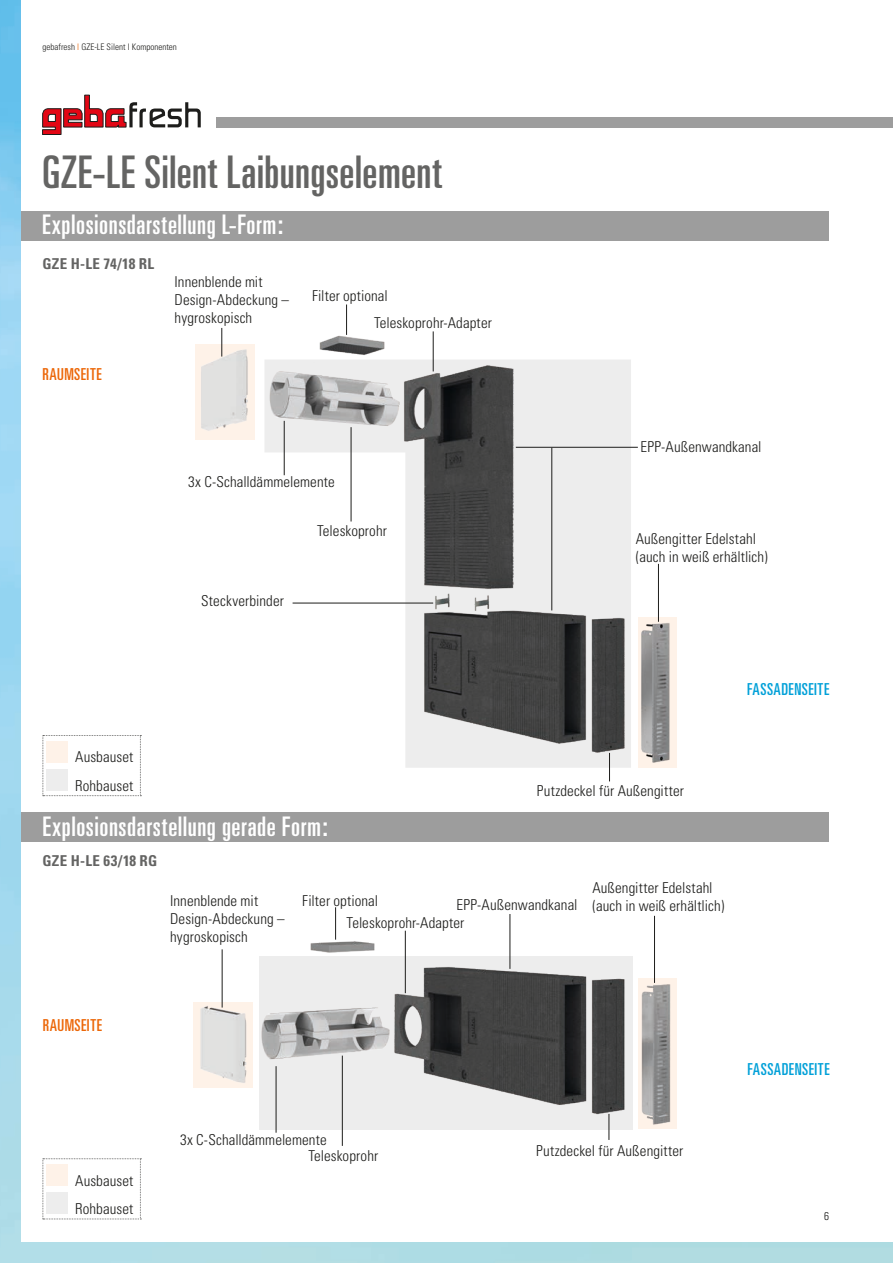
<style>
.page{position:relative;width:893px;height:1263px;background:#fff}
.page>*{position:absolute;margin:0;border:0;box-sizing:border-box;transform-origin:0 0}
.t1{font:ultra-condensed 45px "Univers";letter-spacing:.005em;color:#646463}
.t2{font:ultra-condensed 27px "Univers";letter-spacing:.02em;color:#fff}
.t3{font:ultra-condensed 16.5px "Univers";letter-spacing:.03em;color:#00a0d8}
.t4{font:ultra-condensed 16.5px "Univers";letter-spacing:.03em;color:#ec6708}
.t5{font:300 condensed 15px/18px "Univers";letter-spacing:.005em;color:#1d1d1b}
.t6{font:700 condensed 15px "Univers";letter-spacing:.02em;color:#646463}
.t7{font:300 condensed 11.25px "Univers";color:#1d1d1b}
.t8{font:300 condensed 9px "Univers";color:#1d1d1b}
.s1{color:#ec6708}
</style>
<div class="page">
<img style="left:0;top:0;width:893px;height:1263px">
<div style="left:21px;top:0;width:872px;height:1242px;background:#fff"></div>
<svg style="left:42px;top:95px;width:159px;height:40px"></svg>
<div style="left:217px;top:117px;width:676px;height:11px;background:#9d9d9d"></div>
<div style="left:21px;top:211px;width:808px;height:30px;background:#9d9d9d"></div>
<div style="left:21px;top:812px;width:808px;height:30px;background:#9d9d9d"></div>
<img style="left:141px;top:907px;width:536px;height:253px">
<svg style="left:609px;top:1114px;width:1px;height:26px"></svg>
<hr style="left:654px;top:916px;width:1px;height:67px;background:#1d1d1b">
<hr style="left:276px;top:1066px;width:1px;height:67px;background:#1d1d1b">
<hr style="left:335px;top:907px;width:1px;height:33px;background:#1d1d1b">
<hr style="left:342px;top:1055px;width:1px;height:91px;background:#1d1d1b">
<hr style="left:405px;top:931px;width:1px;height:62px;background:#1d1d1b">
<hr style="left:222px;top:949px;width:1px;height:58px;background:#1d1d1b">
<hr style="left:510px;top:914px;width:1px;height:55px;background:#1d1d1b">
<svg style="left:43px;top:1158px;width:98px;height:61px"></svg>
<div style="left:47px;top:1164px;width:21px;height:22px;background:#fef2e8"></div>
<div style="left:47px;top:1193px;width:21px;height:21px;background:#ededed"></div>
<img style="left:307px;top:930px;width:76px;height:30px">
<img style="left:43px;top:305px;width:634px;height:492px">
<svg style="left:609px;top:753px;width:1px;height:28px"></svg>
<hr style="left:658px;top:564px;width:1px;height:58px;background:#1d1d1b">
<hr style="left:284px;top:421px;width:1px;height:54px;background:#1d1d1b">
<hr style="left:346px;top:304px;width:1px;height:31px;background:#1d1d1b">
<hr style="left:351px;top:427px;width:1px;height:94px;background:#1d1d1b">
<hr style="left:433px;top:331px;width:1px;height:40px;background:#1d1d1b">
<svg style="left:221px;top:328px;width:1px;height:29px"></svg>
<hr style="left:516px;top:447px;width:122px;height:1px;background:#1d1d1b">
<hr style="left:551px;top:448px;width:1px;height:162px;background:#1d1d1b">
<hr style="left:293px;top:603px;width:140px;height:1px;background:#1d1d1b">
<svg style="left:43px;top:735px;width:98px;height:61px"></svg>
<div style="left:47px;top:741px;width:21px;height:21px;background:#fef2e8"></div>
<div style="left:47px;top:769px;width:21px;height:22px;background:#ededed"></div>
<img style="left:312px;top:325px;width:80px;height:38px">
<p class="t8" style="left:43px;top:41px;width:136px">gebafresh <span class="s1">I</span> GZE-LE Silent I Komponenten</p>
<h1 class="t1" style="left:42px;top:146px;width:401px">GZE-LE Silent Laibungselement</h1>
<h2 class="t2" style="left:42px;top:209px;width:242px">Explosionsdarstellung L-Form:</h2>
<p class="t6" style="left:43px;top:255px;width:113px">GZE H-LE 74/18 RL</p>
<p class="t4" style="left:43px;top:365px;width:61px">RAUMSEITE</p>
<p class="t5" style="left:175px;top:273px;width:116px">Innenblende mit<br>Design-Abdeckung – hygroskopisch</p>
<p class="t5" style="left:374px;top:282px;width:119px;line-height:27.2px;text-indent:-62px">Filter optional<br>Teleskoprohr-Adapter</p>
<p class="t5" style="left:188px;top:473px;width:148px">3x C-Schalldämmelemente</p>
<p class="t5" style="left:201px;top:592px;width:84px">Steckverbinder</p>
<p class="t5" style="left:317px;top:521px;width:71px">Teleskoprohr</p>
<p class="t5" style="left:75px;top:743px;width:60px;line-height:28.2px">Ausbauset<br>Rohbauset</p>
<h2 class="t2" style="left:43px;top:810px;width:287px">Explosionsdarstellung gerade Form:</h2>
<p class="t6" style="left:43px;top:852px;width:116px">GZE H-LE 63/18 RG</p>
<p class="t5" style="left:640px;top:438px;width:123px">EPP-Außenwandkanal</p>
<p class="t5" style="left:636px;top:530px;width:134px">Außengitter Edelstahl (auch in weiß erhältlich)</p>
<p class="t5" style="left:537px;top:782px;width:149px">Putzdeckel für Außengitter</p>
<p class="t3" style="left:747px;top:680px;width:83px">FASSADENSEITE</p>
<p class="t4" style="left:43px;top:1015px;width:61px">RAUMSEITE</p>
<p class="t5" style="left:75px;top:1166px;width:60px;line-height:28.2px">Ausbauset<br>Rohbauset</p>
<p class="t5" style="left:170px;top:892px;width:116px">Innenblende mit<br>Design-Abdeckung – hygroskopisch</p>
<p class="t5" style="left:347px;top:890px;width:119px;line-height:21.8px;text-indent:-44px">Filter optional<br>Teleskoprohr-Adapter</p>
<p class="t5" style="left:456px;top:896px;width:123px">EPP-Außenwandkanal</p>
<p class="t5" style="left:592px;top:878px;width:134px">Außengitter Edelstahl (auch in weiß erhältlich)</p>
<p class="t5" style="left:180px;top:1130px;width:148px">3x C-Schalldämmelemente</p>
<p class="t5" style="left:308px;top:1147px;width:71px">Teleskoprohr</p>
<p class="t5" style="left:536px;top:1142px;width:149px">Putzdeckel für Außengitter</p>
<p class="t3" style="left:748px;top:1059px;width:83px">FASSADENSEITE</p>
<p class="t7" style="left:824px;top:1209px;width:6px">6</p>
</div>
